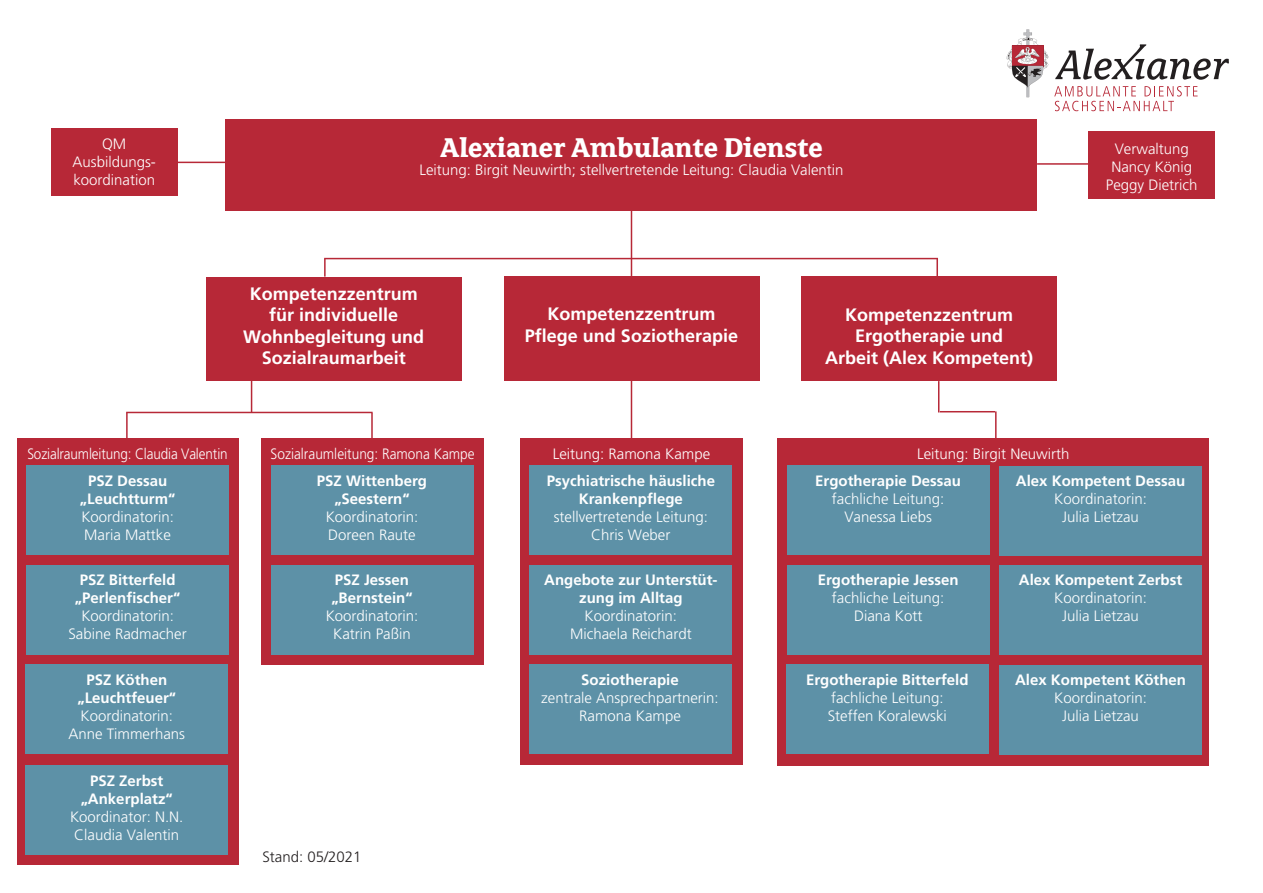
<style>
.page{position:relative;width:1263px;height:893px;background:#fff}
.page>*{position:absolute;margin:0;border:0;box-sizing:border-box;transform-origin:0 0}
.t1{font:700 30px "Avance";color:#fff}
.t2{font:700 18px "Frutiger LT";color:#fff}
.t3{font:300 15px/18px "Frutiger LT";color:#fff;text-align:center}
.t4{font:700 15px/18px "Frutiger LT";color:#fff;text-align:center}
.t5{font:300 15px "Frutiger LT";color:#fff;scale:.9 1}
.t6{font:300 15px "Frutiger LT";color:#fff;scale:.91 1}
.t7{font:300 15px "Frutiger";color:#231f20}
.s1{font-weight:700}
.s2{font-weight:300}
</style>
<div class="page">
<div style="left:261px;top:438px;width:223px;height:226px;background:#b72837"></div>
<div style="left:226px;top:119px;width:811px;height:91px;background:#b72837"></div>
<div style="left:802px;top:276px;width:255px;height:104px;background:#b72837"></div>
<div style="left:504px;top:276px;width:255px;height:104px;background:#b72837"></div>
<div style="left:206px;top:277px;width:255px;height:103px;background:#b72837"></div>
<svg style="left:1006px;top:29px;width:42px;height:68px"></svg>
<svg style="left:1055px;top:44px;width:174px;height:36px"></svg>
<svg style="left:1054px;top:86px;width:143px;height:25px"></svg>
<hr style="left:631px;top:379px;width:1px;height:59px;background:#b72837">
<hr style="left:251px;top:380px;width:1px;height:33px;background:#b72837">
<hr style="left:126px;top:413px;width:2px;height:27px;background:#b72837">
<hr style="left:126px;top:412px;width:247px;height:1px;background:#b72837">
<svg style="left:324px;top:259px;width:2px;height:18px"></svg>
<svg style="left:936px;top:259px;width:2px;height:17px"></svg>
<hr style="left:324px;top:258px;width:614px;height:1px;background:#b72837">
<div style="left:271px;top:465px;width:202px;height:90px;background:#5d91a7"></div>
<div style="left:1088px;top:131px;width:127px;height:68px;background:#b72837"></div>
<hr style="left:995px;top:209px;width:29px;height:2px;background:#b72837">
<hr style="left:1037px;top:163px;width:52px;height:2px;background:#b72837">
<div style="left:51px;top:128px;width:126px;height:68px;background:#b72837"></div>
<hr style="left:178px;top:162px;width:51px;height:1px;background:#b72837">
<div style="left:271px;top:565px;width:202px;height:89px;background:#5d91a7"></div>
<div style="left:17px;top:438px;width:221px;height:426px;background:#b72837"></div>
<div style="left:26px;top:465px;width:203px;height:90px;background:#5d91a7"></div>
<div style="left:26px;top:565px;width:203px;height:89px;background:#5d91a7"></div>
<div style="left:26px;top:664px;width:202px;height:90px;background:#5d91a7"></div>
<hr style="left:371px;top:413px;width:2px;height:27px;background:#b72837">
<div style="left:520px;top:438px;width:223px;height:327px;background:#b72837"></div>
<div style="left:530px;top:465px;width:202px;height:90px;background:#5d91a7"></div>
<div style="left:530px;top:565px;width:202px;height:89px;background:#5d91a7"></div>
<div style="left:529px;top:664px;width:202px;height:90px;background:#5d91a7"></div>
<div style="left:777px;top:438px;width:432px;height:327px;background:#b72837"></div>
<div style="left:787px;top:465px;width:202px;height:90px;background:#5d91a7"></div>
<div style="left:787px;top:565px;width:202px;height:89px;background:#5d91a7"></div>
<div style="left:786px;top:664px;width:202px;height:90px;background:#5d91a7"></div>
<hr style="left:938px;top:381px;width:1px;height:31px;background:#b72837">
<hr style="left:631px;top:209px;width:1px;height:67px;background:#b72837">
<div style="left:999px;top:466px;width:203px;height:89px;background:#5d91a7"></div>
<div style="left:26px;top:765px;width:202px;height:90px;background:#5d91a7"></div>
<div style="left:999px;top:565px;width:203px;height:89px;background:#5d91a7"></div>
<svg style="left:995px;top:411px;width:1px;height:27px"></svg>
<hr style="left:940px;top:411px;width:55px;height:1px;background:#b72837">
<div style="left:999px;top:665px;width:203px;height:90px;background:#5d91a7"></div>
<p class="t3" style="left:102px;top:135px;width:26px">QM</p>
<p class="t3" style="left:73px;top:153px;width:85px;text-align:left">Ausbildungs&shy;koordination</p>
<p class="t1" style="left:440px;top:132px;width:384px">Alexianer Ambulante Dienste</p>
<p class="t3" style="left:419px;top:161px;width:426px">Leitung: Birgit Neuwirth; stellvertretende Leitung: Claudia Valentin</p>
<p class="t3" style="left:1115px;top:140px;width:76px">Verwaltung</p>
<p class="t3" style="left:1111px;top:158px;width:82px">Nancy König</p>
<p class="t3" style="left:1106px;top:176px;width:93px">Peggy Dietrich</p>
<p class="t2" style="left:250px;top:283px;width:170px">Kompetenzzentrum</p>
<p class="t2" style="left:269px;top:304px;width:131px">für individuelle</p>
<p class="t2" style="left:243px;top:326px;width:183px">Wohnbegleitung und</p>
<p class="t2" style="left:262px;top:347px;width:146px">Sozialraumarbeit</p>
<p class="t5" style="left:27px;top:445px;width:224px">Sozialraumleitung: Claudia Valentin</p>
<p class="t4" style="left:88px;top:472px;width:81px">PSZ Dessau</p>
<p class="t3" style="left:80px;top:490px;width:97px;text-align:left"><span class="s1">„Leuchtturm“<br></span>Koordinatorin:</p>
<p class="t3" style="left:84px;top:526px;width:88px">Maria Mattke</p>
<p class="t4" style="left:80px;top:571px;width:97px">PSZ Bitterfeld</p>
<p class="t4" style="left:75px;top:589px;width:107px">„Perlenfischer“<br><span class="s2">Koordinatorin:</span></p>
<p class="t3" style="left:68px;top:625px;width:120px">Sabine Radmacher</p>
<p class="t4" style="left:86px;top:671px;width:82px">PSZ Köthen</p>
<p class="t3" style="left:77px;top:689px;width:100px;text-align:left"><span class="s1">„Leuchtfeuer“<br></span>Koordinatorin:</p>
<p class="t3" style="left:68px;top:725px;width:118px">Anne Timmerhans</p>
<p class="t4" style="left:90px;top:772px;width:75px">PSZ Zerbst</p>
<p class="t3" style="left:70px;top:790px;width:115px"><span class="s1">„Ankerplatz“<br></span>Koordinator: N.N.</p>
<p class="t3" style="left:74px;top:826px;width:107px">Claudia Valentin</p>
<p class="t6" style="left:271px;top:445px;width:226px">Sozialraumleitung: Ramona Kampe</p>
<p class="t4" style="left:317px;top:472px;width:112px">PSZ Wittenberg</p>
<p class="t3" style="left:326px;top:490px;width:94px"><span class="s1">„Seestern“<br></span>Koordinatorin:</p>
<p class="t3" style="left:328px;top:526px;width:89px">Doreen Raute</p>
<p class="t4" style="left:335px;top:571px;width:76px">PSZ Jessen</p>
<p class="t3" style="left:326px;top:589px;width:94px"><span class="s1">„Bernstein“<br></span>Koordinatorin:</p>
<p class="t3" style="left:333px;top:625px;width:79px">Katrin Paßin</p>
<p class="t7" style="left:262px;top:848px;width:101px">Stand: 05/2021</p>
<p class="t2" style="left:547px;top:304px;width:170px">Kompetenzzentrum</p>
<p class="t2" style="left:525px;top:325px;width:215px">Pflege und Soziotherapie</p>
<p class="t3" style="left:553px;top:444px;width:159px">Leitung: Ramona Kampe</p>
<p class="t4" style="left:547px;top:472px;width:170px">Psychiatrische häusliche<br>Krankenpflege <span class="s2">stellvertretende Leitung:</span></p>
<p class="t3" style="left:591px;top:526px;width:81px">Chris Weber</p>
<p class="t4" style="left:544px;top:571px;width:175px">Angebote zur Unterstüt&shy;zung im Alltag<br><span class="s2">Koordinatorin:</span></p>
<p class="t3" style="left:570px;top:625px;width:123px">Michaela Reichardt</p>
<p class="t4" style="left:581px;top:671px;width:99px">Soziotherapie</p>
<p class="t3" style="left:541px;top:689px;width:179px">zentrale Ansprechpartnerin:<br>Ramona Kampe</p>
<p class="t2" style="left:845px;top:304px;width:170px">Kompetenzzentrum</p>
<p class="t2" style="left:855px;top:325px;width:150px">Ergotherapie und</p>
<p class="t2" style="left:825px;top:347px;width:210px">Arbeit (Alex Kompetent)</p>
<p class="t3" style="left:917px;top:444px;width:154px">Leitung: Birgit Neuwirth</p>
<p class="t4" style="left:815px;top:472px;width:147px">Ergotherapie Dessau</p>
<p class="t3" style="left:832px;top:490px;width:114px">fachliche Leitung:</p>
<p class="t3" style="left:844px;top:508px;width:89px">Vanessa Liebs</p>
<p class="t4" style="left:1016px;top:472px;width:171px">Alex Kompetent Dessau<br><span class="s2">Koordinatorin:</span></p>
<p class="t3" style="left:1062px;top:508px;width:78px">Julia Lietzau</p>
<p class="t4" style="left:818px;top:571px;width:142px">Ergotherapie Jessen <span class="s2">fachliche Leitung:</span></p>
<p class="t3" style="left:854px;top:607px;width:70px">Diana Kott</p>
<p class="t4" style="left:806px;top:671px;width:164px">Ergotherapie Bitterfeld <span class="s2">fachliche Leitung:</span></p>
<p class="t3" style="left:828px;top:707px;width:121px">Steffen Koralewski</p>
<p class="t4" style="left:1019px;top:571px;width:165px">Alex Kompetent Zerbst<br><span class="s2">Koordinatorin:</span></p>
<p class="t3" style="left:1062px;top:607px;width:78px">Julia Lietzau</p>
<p class="t4" style="left:1015px;top:671px;width:172px">Alex Kompetent Köthen<br><span class="s2">Koordinatorin:</span></p>
<p class="t3" style="left:1062px;top:707px;width:78px">Julia Lietzau</p>
</div>
